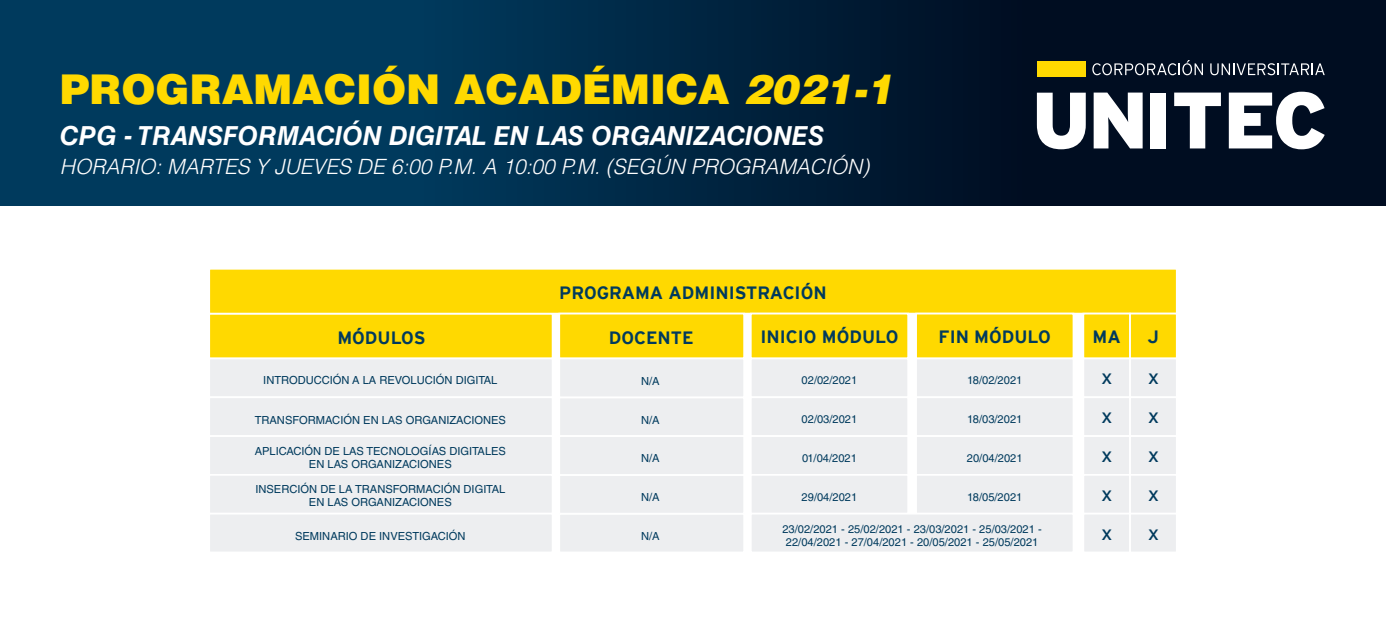
<style>
.page{position:relative;width:1386px;height:636px;background:#fff}
.page>*{position:absolute;margin:0;border:0;box-sizing:border-box;transform-origin:0 0}
.t1{font:900 40.95px "Helvetica LT Std";color:#ffd900}
.t2{font:italic 700 26.25px "Helvetica LT Std";color:#fff}
.t3{font:italic 300 21px "Helvetica LT Std";color:#fff}
.t4{font:20.12px "Helvetica LT Std";color:#003a5d}
.t5{font:700 17.85px "Interstate";color:#003a5d}
.t6{font:11.2px/13.3px "Helvetica LT Std";color:#003a5d;text-align:center}
.s1{font-style:italic}
</style>
<div class="page">
<div style="left:208px;top:313px;width:345px;height:46px;background:#ffd900"></div>
<div style="left:208px;top:268px;width:970px;height:46px;background:#ffd900;border:2px solid #fff"></div>
<div style="left:750px;top:313px;width:159px;height:46px;background:#ffd900;border:2px solid #fff"></div>
<div style="left:1082px;top:313px;width:49px;height:46px;background:#ffd900;border:2px solid #fff"></div>
<div style="left:1129px;top:313px;width:49px;height:46px;background:#ffd900;border:2px solid #fff"></div>
<div style="left:558px;top:313px;width:187px;height:46px;background:#ffd900;border:2px solid #fff"></div>
<div style="left:208px;top:357px;width:345px;height:41px;background:#edeef0;border:2px solid #fff"></div>
<div style="left:558px;top:357px;width:187px;height:41px;background:#edeef0;border:2px solid #fff"></div>
<div style="left:750px;top:357px;width:159px;height:41px;background:#edeef0;border:2px solid #fff"></div>
<div style="left:1082px;top:357px;width:49px;height:41px;background:#edeef0;border:2px solid #fff"></div>
<div style="left:1129px;top:357px;width:49px;height:41px;background:#edeef0;border:2px solid #fff"></div>
<div style="left:208px;top:396px;width:345px;height:41px;background:#edeef0;border:2px solid #fff"></div>
<div style="left:558px;top:396px;width:187px;height:41px;background:#edeef0;border:2px solid #fff"></div>
<div style="left:750px;top:396px;width:159px;height:41px;background:#edeef0;border:2px solid #fff"></div>
<div style="left:915px;top:313px;width:159px;height:46px;background:#ffd900;border:2px solid #fff"></div>
<div style="left:915px;top:357px;width:159px;height:41px;background:#edeef0;border:2px solid #fff"></div>
<div style="left:915px;top:396px;width:159px;height:41px;background:#edeef0;border:2px solid #fff"></div>
<div style="left:1082px;top:396px;width:49px;height:41px;background:#edeef0;border:2px solid #fff"></div>
<div style="left:1129px;top:396px;width:49px;height:41px;background:#edeef0;border:2px solid #fff"></div>
<div style="left:208px;top:435px;width:345px;height:40px;background:#edeef0;border:2px solid #fff"></div>
<div style="left:558px;top:435px;width:187px;height:41px;background:#edeef0;border:2px solid #fff"></div>
<div style="left:750px;top:435px;width:159px;height:40px;background:#edeef0;border:2px solid #fff"></div>
<div style="left:1082px;top:435px;width:49px;height:40px;background:#edeef0;border:2px solid #fff"></div>
<div style="left:1129px;top:435px;width:49px;height:40px;background:#edeef0;border:2px solid #fff"></div>
<div style="left:208px;top:474px;width:345px;height:40px;background:#edeef0;border:2px solid #fff"></div>
<div style="left:558px;top:474px;width:187px;height:40px;background:#edeef0;border:2px solid #fff"></div>
<div style="left:750px;top:474px;width:159px;height:40px;background:#edeef0;border:2px solid #fff"></div>
<div style="left:915px;top:435px;width:159px;height:40px;background:#edeef0;border:2px solid #fff"></div>
<div style="left:915px;top:474px;width:159px;height:40px;background:#edeef0;border:2px solid #fff"></div>
<div style="left:1082px;top:474px;width:49px;height:40px;background:#edeef0;border:2px solid #fff"></div>
<div style="left:1129px;top:474px;width:49px;height:40px;background:#edeef0;border:2px solid #fff"></div>
<div style="left:208px;top:512px;width:345px;height:41px;background:#edeef0;border:2px solid #fff"></div>
<div style="left:558px;top:513px;width:187px;height:40px;background:#edeef0;border:2px solid #fff"></div>
<div style="left:750px;top:512px;width:324px;height:41px;background:#edeef0;border:2px solid #fff"></div>
<div style="left:1082px;top:512px;width:49px;height:41px;background:#edeef0;border:2px solid #fff"></div>
<div style="left:1129px;top:512px;width:49px;height:41px;background:#edeef0;border:2px solid #fff"></div>
<div style="left:0;top:0;width:1386px;height:205px;background:linear-gradient(to right,#00446a,#010617)"></div>
<svg style="left:1094px;top:93px;width:49px;height:55px"></svg>
<div style="left:1151px;top:93px;width:15px;height:55px;background:#fff"></div>
<svg style="left:1174px;top:93px;width:47px;height:55px"></svg>
<svg style="left:1229px;top:92px;width:96px;height:57px"></svg>
<svg style="left:1037px;top:93px;width:49px;height:56px"></svg>
<div style="left:1037px;top:61px;width:49px;height:16px;background:#ffd900"></div>
<svg style="left:1092px;top:60px;width:111px;height:15px;background:#3b4555"></svg>
<svg style="left:1210px;top:63px;width:115px;height:12px"></svg>
<h1 class="t1" style="left:60px;top:62px;width:835px">PROGRAMACIÓN ACADÉMICA <span class="s1">2021-1</span></h1>
<h2 class="t2" style="left:60px;top:119px;width:766px">CPG - TRANSFORMACIÓN DIGITAL EN LAS ORGANIZACIONES</h2>
<h3 class="t3" style="left:60px;top:153px;width:811px">HORARIO: MARTES Y JUEVES DE 6:00 P.M. A 10:00 P.M. (SEGÚN PROGRAMACIÓN)</h3>
<h3 class="t5" style="left:559px;top:282px;width:269px">PROGRAMA ADMINISTRACIÓN</h3>
<h3 class="t5" style="left:939px;top:327px;width:114px">FIN MÓDULO</h3>
<p class="t6" style="left:967px;top:374px;width:57px">18/02/2021</p>
<p class="t6" style="left:967px;top:412px;width:57px">18/03/2021</p>
<h3 class="t5" style="left:337px;top:327px;width:90px">MÓDULOS</h3>
<h3 class="t5" style="left:609px;top:327px;width:86px">DOCENTE</h3>
<h3 class="t5" style="left:761px;top:327px;width:139px">INICIO MÓDULO</h3>
<h3 class="t5" style="left:1093px;top:327px;width:30px">MA</h3>
<h3 class="t5" style="left:1148px;top:327px;width:13px">J</h3>
<p class="t6" style="left:263px;top:373px;width:236px">INTRODUCCIÓN A LA REVOLUCIÓN DIGITAL</p>
<p class="t6" style="left:641px;top:374px;width:20px">N/A</p>
<p class="t6" style="left:802px;top:374px;width:57px">02/02/2021</p>
<h3 class="t4" style="left:1102px;top:365px;width:12px">x</h3>
<h3 class="t4" style="left:1148px;top:365px;width:12px">x</h3>
<p class="t6" style="left:255px;top:413px;width:253px">TRANSFORMACIÓN EN LAS ORGANIZACIONES</p>
<p class="t6" style="left:641px;top:413px;width:20px">N/A</p>
<p class="t6" style="left:802px;top:412px;width:57px">02/03/2021</p>
<h3 class="t4" style="left:1102px;top:404px;width:12px">x</h3>
<h3 class="t4" style="left:1148px;top:404px;width:12px">x</h3>
<p class="t6" style="left:255px;top:444px;width:253px">APLICACIÓN DE LAS TECNOLOGÍAS DIGITALES<br>EN LAS ORGANIZACIONES</p>
<p class="t6" style="left:641px;top:452px;width:20px">N/A</p>
<p class="t6" style="left:802px;top:451px;width:56px">01/04/2021</p>
<h3 class="t4" style="left:1102px;top:443px;width:12px">x</h3>
<h3 class="t4" style="left:1148px;top:443px;width:12px">x</h3>
<h3 class="t4" style="left:1102px;top:482px;width:12px">x</h3>
<h3 class="t4" style="left:1148px;top:482px;width:12px">x</h3>
<h3 class="t4" style="left:1102px;top:521px;width:12px">x</h3>
<h3 class="t4" style="left:1148px;top:521px;width:12px">x</h3>
<p class="t6" style="left:967px;top:451px;width:57px">20/04/2021</p>
<p class="t6" style="left:967px;top:490px;width:57px">18/05/2021</p>
<p class="t6" style="left:255px;top:482px;width:251px">INSERCIÓN DE LA TRANSFORMACIÓN DIGITAL<br>EN LAS ORGANIZACIONES</p>
<p class="t6" style="left:641px;top:490px;width:20px">N/A</p>
<p class="t6" style="left:802px;top:490px;width:57px">29/04/2021</p>
<p class="t6" style="left:295px;top:529px;width:172px">SEMINARIO DE INVESTIGACIÓN</p>
<p class="t6" style="left:641px;top:529px;width:20px">N/A</p>
<p class="t6" style="left:782px;top:522px;width:261px">23/02/2021 - 25/02/2021 - 23/03/2021 - 25/03/2021 -<br>22/04/2021 - 27/04/2021 - 20/05/2021 - 25/05/2021</p>
</div>
